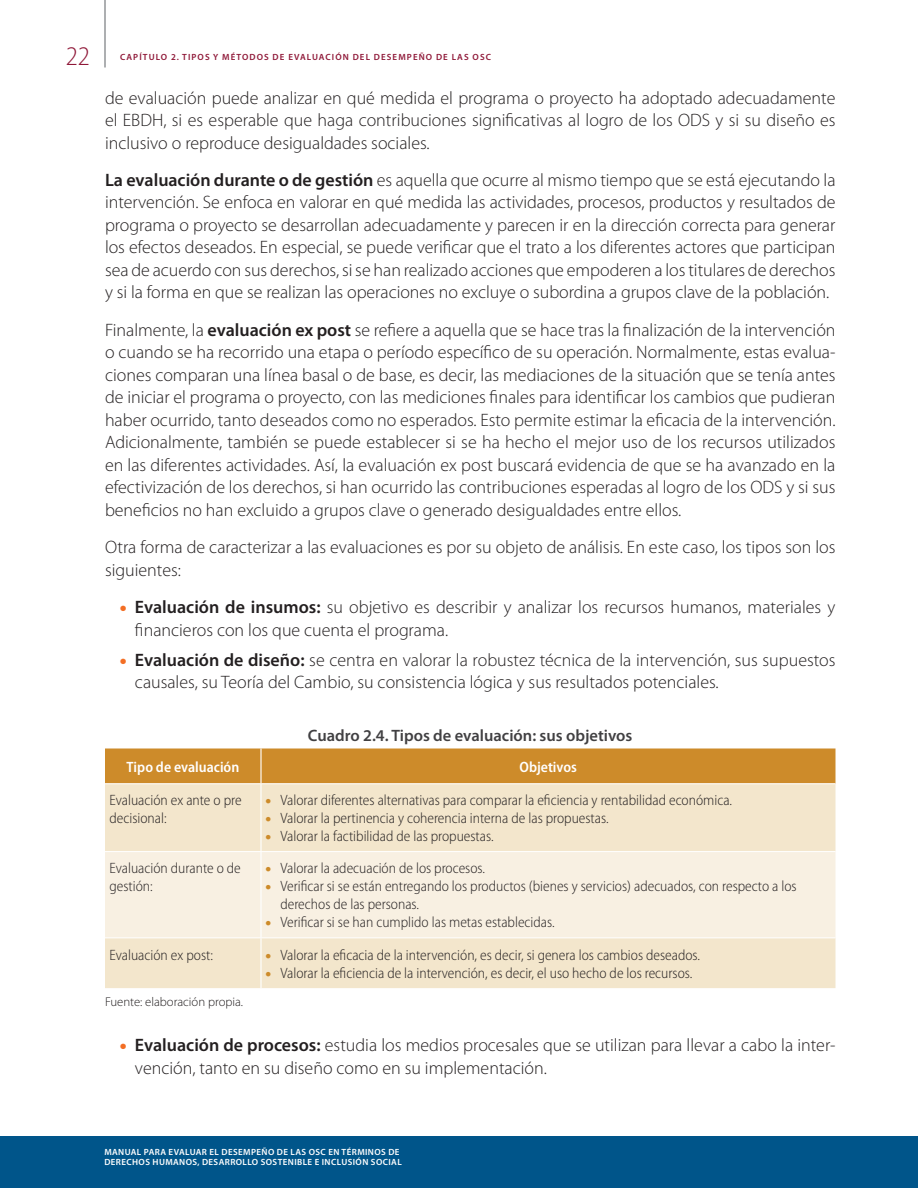
<style>
.page{position:relative;width:918px;height:1188px;background:#fff}
.page>*{position:absolute;margin:0;border:0;box-sizing:border-box;transform-origin:0 0}
.t1{font:300 semi-condensed 27px "Myriad Pro";color:#8f1838}
.t2{font:300 18px/22.5px "Myriad Pro";color:#231f20}
.t3{font:600 16.5px "Myriad Pro";color:#414042}
.t4{font:300 semi-condensed 15px/18px "Myriad Pro";color:#231f20}
.t5{font:600 semi-condensed 15px "Myriad Pro";color:#fff}
.t6{font:300 12.75px "Myriad Pro";color:#231f20}
.t7{font:600 9px/10.5px "Myriad Pro";letter-spacing:.045em;color:#fff}
.t8{font:600 9px "Myriad Pro";letter-spacing:.12em;color:#8f1838}
.s1{font-weight:600}
.s2{font-weight:900;font-stretch:semi-expanded;color:#f36e24}
.s3{font-weight:900;font-stretch:semi-expanded;color:#cd8b2a}
</style>
<div class="page">
<div style="left:0;top:1136px;width:918px;height:52px;background:#00558a"></div>
<hr style="left:104px;top:0;width:2px;height:68px;background:#939598">
<div style="left:105px;top:748px;width:731px;height:35px;background:#cd8b2a"></div>
<div style="left:105px;top:784px;width:731px;height:204px;background:#f3e6cc"></div>
<div style="left:105px;top:852px;width:731px;height:86px;background:#f8f0e2"></div>
<hr style="left:260px;top:748px;width:2px;height:35px;background:#fff">
<hr style="left:260px;top:784px;width:2px;height:67px;background:#fff">
<hr style="left:260px;top:852px;width:2px;height:86px;background:#fff">
<hr style="left:260px;top:938px;width:2px;height:50px;background:#fff">
<hr style="left:105px;top:851px;width:156px;height:1px;background:#fff">
<hr style="left:261px;top:851px;width:575px;height:1px;background:#fff">
<hr style="left:105px;top:938px;width:156px;height:1px;background:#fff">
<hr style="left:261px;top:938px;width:575px;height:1px;background:#fff">
<h1 class="t1" style="left:66px;top:41px;width:26px">22</h1>
<p class="t8" style="left:120px;top:51px;width:30px">Cap ítulo</p>
<p class="t8" style="left:171px;top:51px;width:24px">2. Tipos</p>
<p class="t8" style="left:213px;top:51px;width:17px">y métodos</p>
<p class="t8" style="left:273px;top:51px;width:23px">de evaluación</p>
<p class="t8" style="left:353px;top:51px;width:7px">del</p>
<p class="t8" style="left:374px;top:51px;width:8px">desempeño</p>
<p class="t8" style="left:436px;top:51px;width:23px">de las</p>
<p class="t8" style="left:473px;top:51px;width:20px">OSC</p>
<p class="t2" style="left:105px;top:86px;width:732px;text-align:justify">de evaluación puede analizar en qué medida el programa o proyecto ha adoptado adecuadamente el EBDH, si es esperable que haga contribuciones significativas al logro de los ODS y si su diseño es inclusivo o reproduce desigualdades sociales.</p>
<p class="t2" style="left:105px;top:169px;width:732px;text-align:justify"><span class="s1">La evaluación durante o de gestión</span> es aquella que ocurre al mismo tiempo que se está ejecutando la intervención. Se enfoca en valorar en qué medida las actividades, procesos, productos y resultados de programa o proyecto se desarrollan adecuadamente y parecen ir en la dirección correcta para generar los efectos deseados. En especial, se puede verificar que el trato a los diferentes actores que participan sea de acuerdo con sus derechos, si se han realizado acciones que empoderen a los titulares de derechos y si la forma en que se realizan las operaciones no excluye o subordina a grupos clave de la población.</p>
<p class="t2" style="left:105px;top:319px;width:732px;text-align:justify">Finalmente, la <span class="s1">evaluación ex post</span> se refiere a aquella que se hace tras la finalización de la intervención o cuando se ha recorrido una etapa o período específico de su operación. Normalmente, estas evalua&shy;ciones comparan una línea basal o de base, es decir, las mediaciones de la situación que se tenía antes de iniciar el programa o proyecto, con las mediciones finales para identificar los cambios que pudieran haber ocurrido, tanto deseados como no esperados. Esto permite estimar la eficacia de la intervención.<br>Adicionalmente, también se puede establecer si se ha hecho el mejor uso de los recursos utilizados en las diferentes actividades. Así, la evaluación ex post buscará evidencia de que se ha avanzado en la efectivización de los derechos, si han ocurrido las contribuciones esperadas al logro de los ODS y si sus beneficios no han excluido a grupos clave o generado desigualdades entre ellos.</p>
<p class="t2" style="left:105px;top:536px;width:732px">Otra forma de caracterizar a las evaluaciones es por su objeto de análisis. En este caso, los tipos son los siguientes:</p>
<p class="t2" style="left:135px;top:596px;width:702px;text-indent:-15px"><span class="s2">•</span> <span class="s1">Evaluación de insumos:</span> su objetivo es describir y analizar los recursos humanos, materiales y financieros con los que cuenta el programa.</p>
<p class="t2" style="left:135px;top:649px;width:702px;text-indent:-15px"><span class="s2">•</span> <span class="s1">Evaluación de diseño:</span> se centra en valorar la robustez técnica de la intervención, sus supuestos causales, su Teoría del Cambio, su consistencia lógica y sus resultados potenciales.</p>
<p class="t3" style="left:308px;top:725px;width:326px">Cuadro 2.4. Tipos de evaluación: sus objetivos</p>
<p class="t5" style="left:127px;top:758px;width:114px">Tipo de evaluación</p>
<p class="t5" style="left:520px;top:758px;width:59px">Objetivos</p>
<p class="t4" style="left:110px;top:791px;width:134px">Evaluación ex ante o pre decisional:</p>
<p class="t4" style="left:266px;top:791px;width:468px"><span class="s3">•</span> Valorar diferentes alternativas para comparar la eficiencia y rentabilidad económica.</p>
<p class="t4" style="left:266px;top:809px;width:345px"><span class="s3">•</span> Valorar la pertinencia y coherencia interna de las propuestas.</p>
<p class="t4" style="left:266px;top:827px;width:230px"><span class="s3">•</span> Valorar la factibilidad de las propuestas.</p>
<p class="t4" style="left:110px;top:860px;width:133px">Evaluación durante o de gestión:</p>
<p class="t4" style="left:266px;top:860px;width:221px"><span class="s3">•</span> Valorar la adecuación de los procesos.</p>
<p class="t4" style="left:281px;top:878px;width:518px;text-indent:-15px"><span class="s3">•</span> Verificar si se están entregando los productos (bienes y servicios) adecuados, con respecto a los derechos de las personas.</p>
<p class="t4" style="left:266px;top:914px;width:291px"><span class="s3">•</span> Verificar si se han cumplido las metas establecidas.</p>
<p class="t4" style="left:110px;top:946px;width:105px">Evaluación ex post:</p>
<p class="t4" style="left:266px;top:946px;width:436px"><span class="s3">•</span> Valorar la eficacia de la intervención, es decir, si genera los cambios deseados.</p>
<p class="t4" style="left:266px;top:964px;width:428px"><span class="s3">•</span> Valorar la eficiencia de la intervención, es decir, el uso hecho de los recursos.</p>
<p class="t6" style="left:105px;top:994px;width:140px">Fuente: elaboración propia.</p>
<p class="t2" style="left:135px;top:1034px;width:702px;text-indent:-15px"><span class="s2">•</span> <span class="s1">Evaluación de procesos:</span> estudia los medios procesales que se utilizan para llevar a cabo la inter&shy;vención, tanto en su diseño como en su implementación.</p>
<p class="t7" style="left:104px;top:1146px;width:299px">MANUAL PARA EVALUAR EL DESEMPEÑO DE LAS OSC EN TÉRMINOS DE<br>DERECHOS HUMANOS, DESARROLLO SOSTENIBLE E INCLUSIÓN SOCIAL</p>
</div>
